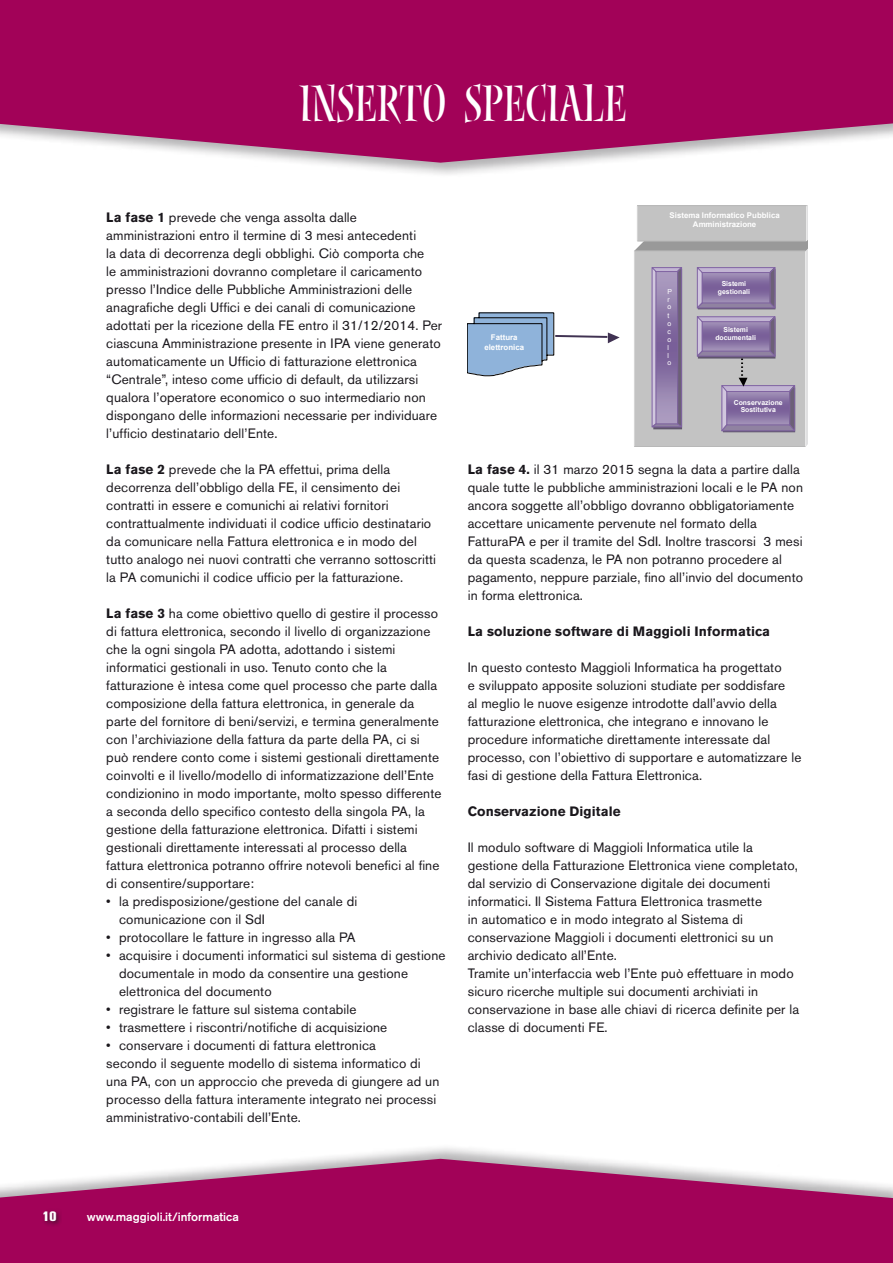
<style>
.page{position:relative;width:893px;height:1263px;background:#fff}
.page>*{position:absolute;margin:0;border:0;box-sizing:border-box;transform-origin:0 0}
.t1{font:49.8px "Nyx Std";color:#fff;scale:.9 1}
.BOX{font:13.5px/18px "Akzidenz Grotesk BE";letter-spacing:.01em;color:#1a171c}
.BOX-2{font:700 13.5px "Akzidenz Grotesk BE";letter-spacing:.01em;color:#1a171c}
.t2{font:800 13.5px "Akzidenz Grotesk BE";color:#fff}
.t3{font:500 12px "Akzidenz Grotesk BE";color:#fff}
.t4{font:700 7.8px/9.9px "Arial";color:#fff;text-align:center}
.t5{font:700 6.9px/7.8px "Arial";color:#fff;text-align:center}
.t6{font:6.9px/7.8px "Arial";color:#fff}
.s1{font-weight:700}
</style>
<div class="page">
<svg style="left:468px;top:312px;width:152px;height:65px"></svg>
<hr style="left:634px;top:446px;width:171px;height:1px;background:#b8b8b8">
<svg style="left:634px;top:205px;width:174px;height:241px;background:#aba3b6"></svg>
<div style="left:637px;top:206px;width:169px;height:35px;background:#c3c3c3"></div>
<hr style="left:637px;top:206px;width:1px;height:35px;background:#d7d7d7">
<hr style="left:637px;top:241px;width:169px;height:1px;background:#b8b8b8">
<hr style="left:806px;top:206px;width:1px;height:35px;background:#eaeaea">
<hr style="left:637px;top:205px;width:169px;height:1px;background:#b8b8b8">
<div style="left:0;top:1143px;width:893px;height:120px;background:#1a171c;opacity:.33"></div>
<svg style="left:0;top:1159px;width:893px;height:104px;background:#ae2c72"></svg>
<div style="left:40px;top:1208px;width:22px;height:19px;background:#1a171c;opacity:.75"></div>
<div style="left:0;top:0;width:893px;height:177px;background:#1a171c;opacity:.33"></div>
<svg style="left:0;top:0;width:893px;height:163px;background:#aa1d69"></svg>
<h1 class="t1" style="left:299px;top:75px;width:365px">INSERTO SPECIALE</h1>
<p class="BOX" style="left:106px;top:208px;width:337px"><span class="s1">La fase 1</span> prevede che venga assolta dalle amministrazioni entro il termine di 3 mesi antecedenti<br>la data di decorrenza degli obblighi. Ciò comporta che<br>le amministrazioni dovranno completare il caricamento presso l’Indice delle Pubbliche Amministrazioni delle anagrafiche degli Uffici e dei canali di comunicazione adottati per la ricezione della FE entro il 31/12/2014. Per ciascuna Amministrazione presente in IPA viene generato automaticamente un Ufficio di fatturazione elettronica “Centrale”, inteso come ufficio di default, da utilizzarsi qualora l’operatore economico o suo intermediario non dispongano delle informazioni necessarie per individuare l’ufficio destinatario dell’Ente.</p>
<p class="BOX" style="left:106px;top:460px;width:331px"><span class="s1">La fase 2</span> prevede che la PA effettui, prima della decorrenza dell’obbligo della FE, il censimento dei contratti in essere e comunichi ai relativi fornitori contrattualmente individuati il codice ufficio destinatario da comunicare nella Fattura elettronica e in modo del tutto analogo nei nuovi contratti che verranno sottoscritti la PA comunichi il codice ufficio per la fatturazione.</p>
<p class="BOX" style="left:106px;top:604px;width:337px"><span class="s1">La fase 3</span> ha come obiettivo quello di gestire il processo di fattura elettronica, secondo il livello di organizzazione che la ogni singola PA adotta, adottando i sistemi informatici gestionali in uso. Tenuto conto che la fatturazione è intesa come quel processo che parte dalla composizione della fattura elettronica, in generale da parte del fornitore di beni/servizi, e termina generalmente con l’archiviazione della fattura da parte della PA, ci si può rendere conto come i sistemi gestionali direttamente coinvolti e il livello/modello di informatizzazione dell’Ente condizionino in modo importante, molto spesso differente a seconda dello specifico contesto della singola PA, la gestione della fatturazione elettronica. Difatti i sistemi gestionali direttamente interessati al processo della fattura elettronica potranno offrire notevoli benefici al fine di consentire/supportare:</p>
<p class="BOX" style="left:119px;top:892px;width:240px;text-indent:-13px">• la predisposizione/gestione del canale di comunicazione con il SdI</p>
<p class="BOX" style="left:106px;top:928px;width:251px">• protocollare le fatture in ingresso alla PA</p>
<p class="BOX" style="left:119px;top:946px;width:328px;text-indent:-13px">• acquisire i documenti informatici sul sistema di gestione documentale in modo da consentire una gestione elettronica del documento</p>
<p class="BOX" style="left:106px;top:1000px;width:252px">• registrare le fatture sul sistema contabile</p>
<p class="BOX" style="left:106px;top:1018px;width:283px">• trasmettere i riscontri/notifiche di acquisizione</p>
<p class="BOX" style="left:106px;top:1036px;width:271px">• conservare i documenti di fattura elettronica</p>
<p class="BOX" style="left:106px;top:1054px;width:335px">secondo il seguente modello di sistema informatico di una PA, con un approccio che preveda di giungere ad un processo della fattura interamente integrato nei processi amministrativo-contabili dell’Ente.</p>
<p class="t4" style="left:484px;top:332px;width:41px">Fattura elettronica</p>
<p class="t4" style="left:670px;top:211px;width:112px;line-height:8.9px">Sistema Informatico Pubblica<br>Amministrazione</p>
<p class="t6" style="left:667px;top:287px;width:6px">P r o</p>
<p class="t6" style="left:667px;top:312px;width:5px">t o c o l l o</p>
<p class="t5" style="left:718px;top:280px;width:34px">Sistemi gestionali</p>
<p class="t5" style="left:715px;top:326px;width:42px">Sistemi documentali</p>
<p class="t5" style="left:734px;top:399px;width:50px;line-height:6.9px">Conservazione<br>Sostitutiva</p>
<p class="BOX" style="left:468px;top:460px;width:337px"><span class="s1">La fase 4.</span> il 31 marzo 2015 segna la data a partire dalla quale tutte le pubbliche amministrazioni locali e le PA non ancora soggette all’obbligo dovranno obbligatoriamente accettare unicamente pervenute nel formato della FatturaPA e per il tramite del SdI. Inoltre trascorsi 3 mesi da questa scadenza, le PA non potranno procedere al pagamento, neppure parziale, fino all’invio del documento in forma elettronica.</p>
<p class="BOX-2" style="left:468px;top:623px;width:304px">La soluzione software di Maggioli Informatica</p>
<p class="BOX" style="left:468px;top:658px;width:335px">In questo contesto Maggioli Informatica ha progettato<br>e sviluppato apposite soluzioni studiate per soddisfare<br>al meglio le nuove esigenze introdotte dall’avvio della fatturazione elettronica, che integrano e innovano le procedure informatiche direttamente interessate dal processo, con l’obiettivo di supportare e automatizzare le fasi di gestione della Fattura Elettronica.</p>
<p class="BOX-2" style="left:468px;top:803px;width:155px">Conservazione Digitale</p>
<p class="BOX" style="left:468px;top:838px;width:332px">Il modulo software di Maggioli Informatica utile la gestione della Fatturazione Elettronica viene completato, dal servizio di Conservazione digitale dei documenti informatici. Il Sistema Fattura Elettronica trasmette<br>in automatico e in modo integrato al Sistema di conservazione Maggioli i documenti elettronici su un archivio dedicato all’Ente.</p>
<p class="BOX" style="left:468px;top:964px;width:333px">Tramite un’interfaccia web l’Ente può effettuare in modo sicuro ricerche multiple sui documenti archiviati in conservazione in base alle chiavi di ricerca definite per la classe di documenti FE.</p>
<p class="t2" style="left:43px;top:1209px;width:16px">10</p>
<p class="t3" style="left:87px;top:1210px;width:154px">www.maggioli.it/informatica</p>
</div>
